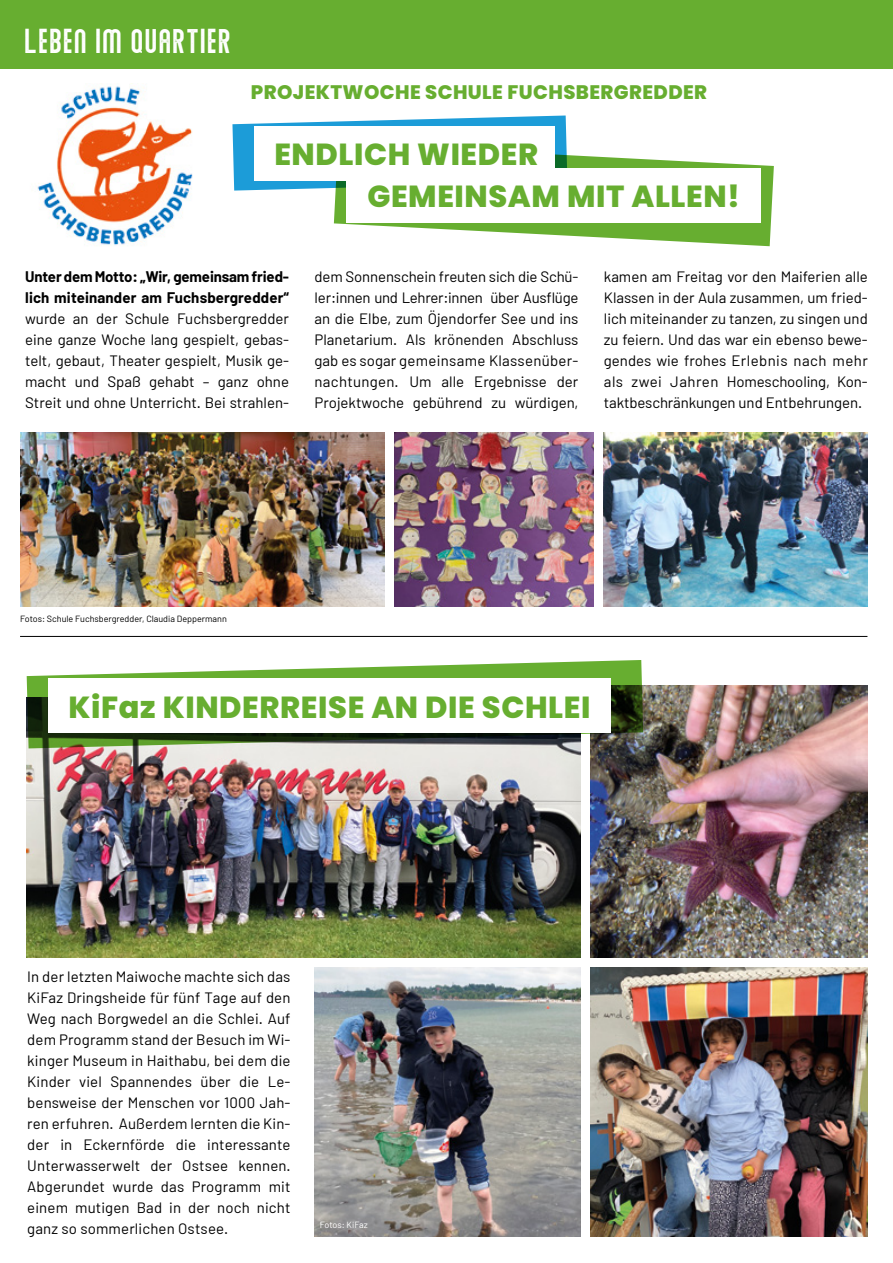
<style>
.page{position:relative;width:893px;height:1263px;background:#fff}
.page>*{position:absolute;margin:0;border:0;box-sizing:border-box;transform-origin:0 0}
.t1{font:34.5px "Abraham Stamp Stamp";letter-spacing:.03em;color:#fff}
.t2{font:800 30.45px/42.6px "Poppins";letter-spacing:.02em;color:#67ae30}
.t3{font:800 19.5px "Poppins";letter-spacing:.02em;color:#67ae30}
.t4{font:15px/21px "Barlow";color:#000;text-align:justify}
.t5{font:700 15px/21px "Barlow";letter-spacing:-.005em;color:#000}
.t6{font:9px "Barlow";color:#000}
.t7{font:9px "Barlow";letter-spacing:-.005em;color:#fff}
</style>
<div class="page">
<img style="left:590px;top:686px;width:277px;height:271px">
<img style="left:27px;top:748px;width:553px;height:209px">
<div style="left:0;top:0;width:893px;height:68px;background:#67ae30"></div>
<svg style="left:232px;top:115px;width:335px;height:76px"></svg>
<svg style="left:334px;top:143px;width:440px;height:103px"></svg>
<div style="left:254px;top:126px;width:300px;height:54px;background:#fff"></div>
<div style="left:347px;top:169px;width:414px;height:54px;background:#fff"></div>
<img style="left:20px;top:433px;width:365px;height:173px">
<img style="left:395px;top:433px;width:199px;height:173px">
<img style="left:604px;top:433px;width:263px;height:173px">
<hr style="left:20px;top:636px;width:847px;height:1px;background:#000">
<svg style="left:27px;top:660px;width:616px;height:88px"></svg>
<div style="left:48px;top:678px;width:562px;height:54px;background:#fff"></div>
<img style="left:590px;top:967px;width:278px;height:269px">
<img style="left:315px;top:967px;width:265px;height:269px">
<hr style="left:892px;top:0;width:1px;height:68px;background:#1c9cd8">
<img style="left:37px;top:83px;width:156px;height:163px">
<h1 class="t1" style="left:26px;top:23px;width:208px">LEBEN IM QUARTIER</h1>
<h3 class="t3" style="left:251px;top:81px;width:458px">PROJEKTWOCHE SCHULE FUCHSBERGREDDER</h3>
<h2 class="t2" style="left:367px;top:133px;width:374px;text-indent:-93px">ENDLICH WIEDER<br>GEMEINSAM MIT ALLEN!</h2>
<p class="t5" style="left:25px;top:266px;width:265px">Unter dem Motto: „Wir, gemeinsam fried&shy;lich miteinander am Fuchsbergredder“</p>
<p class="t4" style="left:25px;top:308px;width:265px">wurde an der Schule Fuchsbergredder eine ganze Woche lang gespielt, gebas&shy;telt, gebaut, Theater gespielt, Musik ge&shy;macht und Spaß gehabt – ganz ohne Streit und ohne Unterricht. Bei strahlen-</p>
<p class="t4" style="left:315px;top:266px;width:265px">dem Sonnenschein freuten sich die Schü&shy;ler:innen und Lehrer:innen über Ausflüge an die Elbe, zum Öjendorfer See und ins Planetarium. Als krönenden Abschluss gab es sogar gemeinsame Klassenüber&shy;nachtungen. Um alle Ergebnisse der Projektwoche gebührend zu würdigen,</p>
<p class="t4" style="left:604px;top:266px;width:265px">kamen am Freitag vor den Maiferien alle Klassen in der Aula zusammen, um fried&shy;lich miteinander zu tanzen, zu singen und zu feiern. Und das war ein ebenso bewe&shy;gendes wie frohes Erlebnis nach mehr als zwei Jahren Homeschooling, Kon&shy;taktbeschränkungen und Entbehrungen.</p>
<p class="t6" style="left:20px;top:613px;width:208px">Fotos: Schule Fuchsbergredder, Claudia Deppermann</p>
<h2 class="t2" style="left:69px;top:686px;width:523px">KiFaz KINDERREISE AN DIE SCHLEI</h2>
<p class="t4" style="left:27px;top:966px;width:265px">In der letzten Maiwoche machte sich das KiFaz Dringsheide für fünf Tage auf den Weg nach Borgwedel an die Schlei. Auf dem Programm stand der Besuch im Wi&shy;kinger Museum in Haithabu, bei dem die Kinder viel Spannendes über die Le&shy;bensweise der Menschen vor 1000 Jah&shy;ren erfuhren. Außerdem lernten die Kin&shy;der in Eckernförde die interessante Unterwasserwelt der Ostsee kennen.<br>Abgerundet wurde das Programm mit einem mutigen Bad in der noch nicht ganz so sommerlichen Ostsee.</p>
<p class="t7" style="left:320px;top:1219px;width:49px">Fotos: KiFaz</p>
</div>
